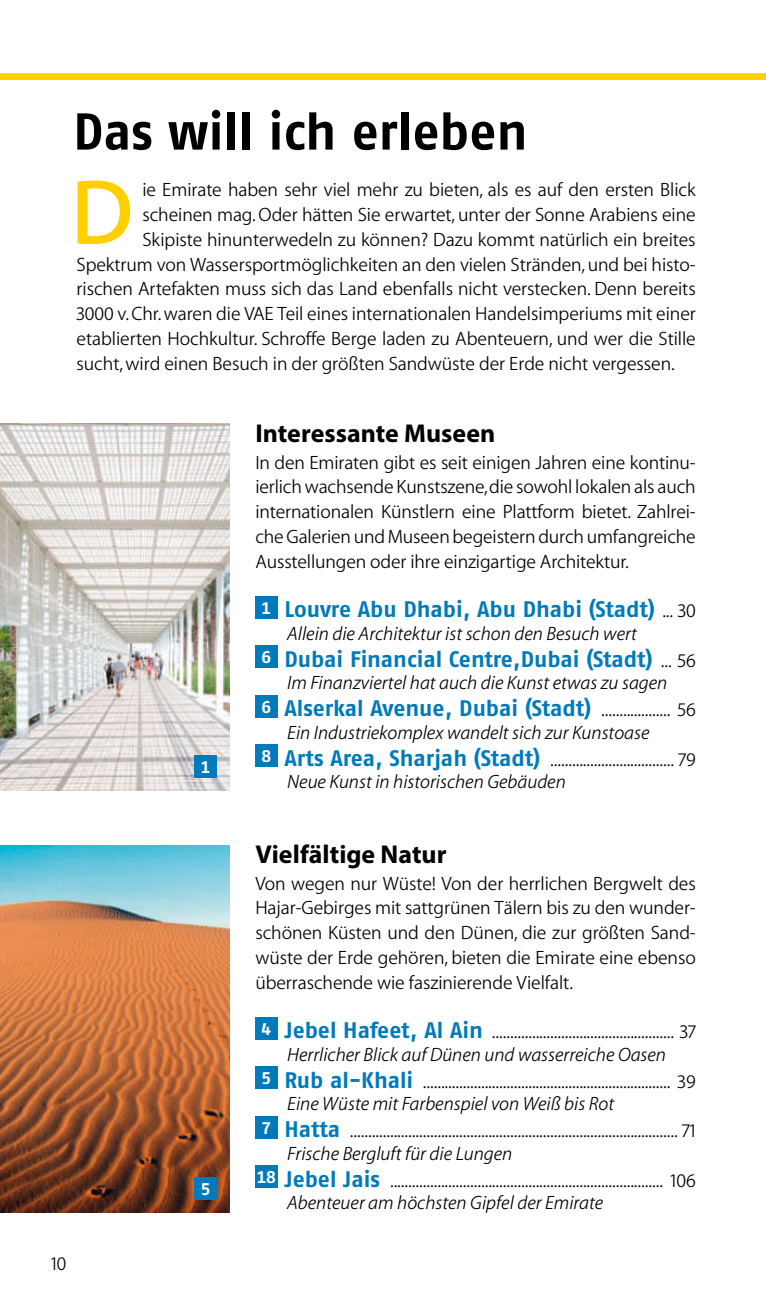
<style>
.page{position:relative;width:766px;height:1308px;background:#fff}
.page>*{position:absolute;margin:0;border:0;box-sizing:border-box;transform-origin:0 0}
.t1{font:700 92.7px "ADAC Myriad OT";color:#ffcf00}
.t2{font:700 51.75px "Fago Pro";color:#000}
.t3{font:700 25.88px "Myriad Pro";color:#000}
.t4{font:700 22.5px "Fago Pro";letter-spacing:-.005em;color:#007aba}
.t5{font:300 19.35px/24.8px "ADAC Myriad OT";letter-spacing:-.005em;color:#000}
.t6{font:italic 300 19.35px/27px "ADAC Myriad OT";color:#000}
.t7{font:700 16.88px "Fago Pro K";color:#fff}
.s1{font-family:"Fago Pro K";font-size:16.88px;color:#fff}
.s2{font-family:"ADAC Myriad OT";font-weight:300;font-size:19.35px;color:#000}
.s3{font-family:"Fago Pro";font-weight:700;font-style:normal;font-size:22.5px;color:#007aba}
.s4{font-style:normal}
.s5{font-family:"Fago Pro";font-weight:700;font-size:22.5px;color:#007aba}
.s6{font-style:italic}
</style>
<div class="page">
<img style="left:0;top:845px;width:230px;height:367px">
<div style="left:0;top:73px;width:765px;height:7px;background:#ffcf00"></div>
<div style="left:255px;top:596px;width:22px;height:22px;background:#007aba"></div>
<div style="left:255px;top:645px;width:22px;height:23px;background:#007aba"></div>
<div style="left:255px;top:695px;width:22px;height:22px;background:#007aba"></div>
<div style="left:255px;top:744px;width:22px;height:23px;background:#007aba"></div>
<div style="left:255px;top:1017px;width:22px;height:22px;background:#007aba"></div>
<div style="left:255px;top:1066px;width:22px;height:22px;background:#007aba"></div>
<div style="left:255px;top:1116px;width:22px;height:22px;background:#007aba"></div>
<div style="left:255px;top:1165px;width:22px;height:22px;background:#007aba"></div>
<img style="left:0;top:423px;width:230px;height:367px">
<div style="left:195px;top:755px;width:22px;height:22px;background:#007aba"></div>
<div style="left:195px;top:1177px;width:22px;height:22px;background:#007aba"></div>
<h2 class="t2" style="left:73px;top:103px;width:455px">Das will ich erleben</h2>
<h1 class="t1" style="left:71px;top:167px;width:64px">D</h1>
<p class="t5" style="left:142px;top:178px;width:554px">ie Emirate haben sehr viel mehr zu bieten, als es auf den ersten Blick</p>
<p class="t5" style="left:142px;top:203px;width:554px">scheinen mag. Oder hätten Sie erwartet, unter der Sonne Arabiens eine</p>
<p class="t5" style="left:142px;top:228px;width:554px">Skipiste hinunterwedeln zu können? Dazu kommt natürlich ein breites</p>
<p class="t5" style="left:77px;top:252px;width:620px">Spektrum von Wassersportmöglichkeiten an den vielen Stränden, und bei histo-</p>
<p class="t5" style="left:77px;top:277px;width:620px">rischen Artefakten muss sich das Land ebenfalls nicht verstecken. Denn bereits</p>
<p class="t5" style="left:77px;top:302px;width:620px">3000 v. Chr. waren die VAE Teil eines internationalen Handelsimperiums mit einer</p>
<p class="t5" style="left:77px;top:327px;width:620px">etablierten Hochkultur. Schroffe Berge laden zu Abenteuern, und wer die Stille</p>
<p class="t5" style="left:77px;top:351px;width:599px">sucht, wird einen Besuch in der größten Sandwüste der Erde nicht vergessen.</p>
<p class="t7" style="left:201px;top:757px;width:11px">1</p>
<h3 class="t3" style="left:255px;top:423px;width:241px">Interessante Museen</h3>
<p class="t5" style="left:255px;top:450px;width:442px;text-align:justify">In den Emiraten gibt es seit einigen Jahren eine kontinu&shy;ierlich wachsende Kunstszene, die sowohl lokalen als auch internationalen Künstlern eine Plattform bietet. Zahlrei&shy;che Galerien und Museen begeistern durch umfangreiche Ausstellungen oder ihre einzigartige Architektur.</p>
<p class="t4" style="left:261px;top:597px;width:435px"><span class="s1">1</span> Louvre Abu Dhabi, Abu Dhabi (Stadt) <span class="s2">... 30</span></p>
<p class="t6" style="left:287px;top:621px;width:351px">Allein die Architektur ist schon den Besuch wert</p>
<p class="t4" style="left:261px;top:646px;width:435px"><span class="s1">6</span> Dubai Financial Centre,Dubai (Stadt) <span class="s2">... 56</span></p>
<p class="t6" style="left:287px;top:671px;width:381px">Im Finanzviertel hat auch die Kunst etwas zu sagen</p>
<p class="t4" style="left:261px;top:696px;width:435px"><span class="s1">6</span> Alserkal Avenue, Dubai (Stadt) <span class="s2">................... 56</span></p>
<p class="t6" style="left:261px;top:720px;width:435px;text-indent:26px">Ein Industriekomplex wandelt sich zur Kunstoase<br><sup>8</sup> <span class="s3">Arts Area, Sharjah (Stadt)</span> <span class="s4">.................................. 79</span></p>
<p class="t6" style="left:287px;top:770px;width:280px">Neue Kunst in historischen Gebäuden</p>
<p class="t5" style="left:51px;top:1251px;width:17px">10</p>
<p class="t7" style="left:201px;top:1179px;width:11px">5</p>
<h3 class="t3" style="left:255px;top:844px;width:193px">Vielfältige Natur</h3>
<p class="t5" style="left:255px;top:871px;width:442px;text-align:justify">Von wegen nur Wüste! Von der herrlichen Bergwelt des Hajar-Gebirges mit sattgrünen Tälern bis zu den wunder&shy;schönen Küsten und den Dünen, die zur größten Sand&shy;wüste der Erde gehören, bieten die Emirate eine ebenso überraschende wie faszinierende Vielfalt.</p>
<p class="t5" style="left:261px;top:1021px;width:435px;line-height:22.5px;text-align:center"><sup>4</sup> <span class="s5">Jebel Hafeet, Al Ain</span> .................................................. 37<br><span class="s6">Herrlicher Blick auf Dünen und wasserreiche Oasen</span></p>
<p class="t5" style="left:287px;top:1070px;width:410px;line-height:22.5px;text-indent:-26px"><sup>5</sup> <span class="s5">Rub al-Khali</span> .................................................................... 39<br><span class="s6">Eine Wüste mit Farbenspiel von Weiß bis Rot</span></p>
<p class="t5" style="left:287px;top:1120px;width:410px;line-height:22.5px;text-indent:-26px"><sup>7</sup> <span class="s5">Hatta</span> .......................................................................................... 71<br><span class="s6">Frische Bergluft für die Lungen</span></p>
<p class="t5" style="left:287px;top:1169px;width:410px;line-height:22.5px;text-indent:-30px"><sup>18</sup> <span class="s5">Jebel Jais</span> ........................................................................... 106<br><span class="s6">Abenteuer am höchsten Gipfel der Emirate</span></p>
</div>
